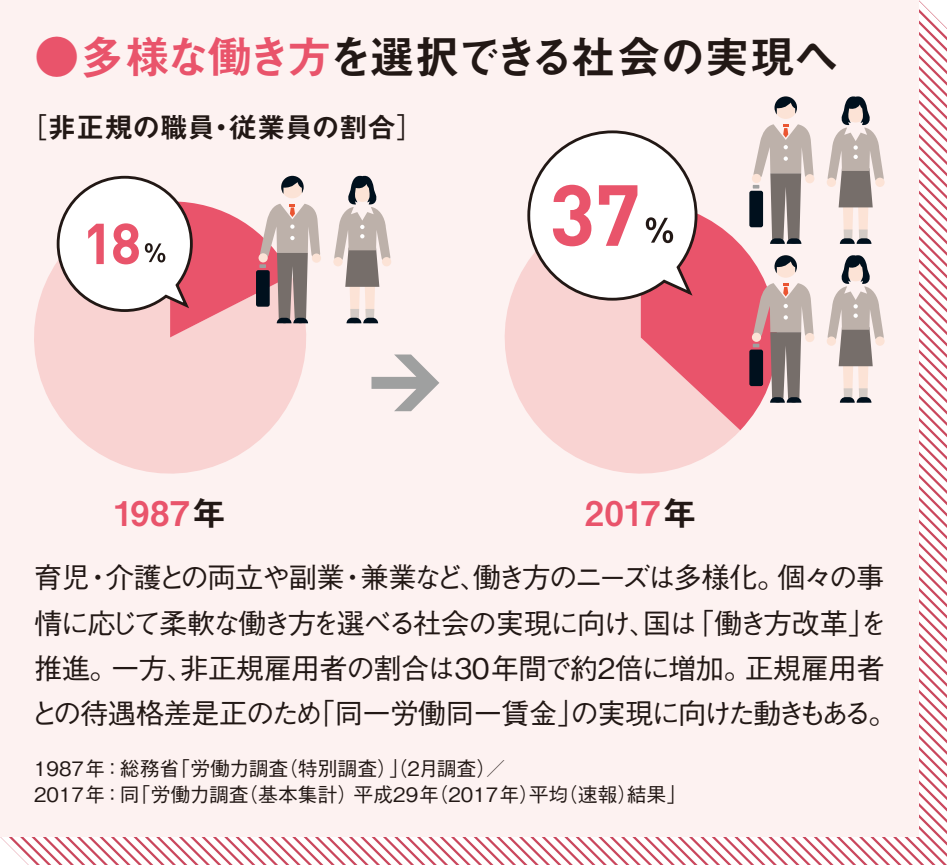
<style>
.page{position:relative;width:947px;height:865px;background:#fff}
.page>*{position:absolute;margin:0;border:0;box-sizing:border-box;transform-origin:0 0}
.t1{font:45.2px "Midashi Go Pro MB31";letter-spacing:-.095em;color:#221815}
.t2{font:34px "Midashi Go Pro MB31";letter-spacing:.03em;color:#e9546b}
.t3{font:500 28.4px "Gothic BBB Pro";letter-spacing:-.05em;color:#221815}
.t4{font:500 28.4px "Gothic BBB Pro";letter-spacing:-.08em;color:#221815}
.t5{font:500 28.4px "Gothic BBB Pro";letter-spacing:-.095em;color:#221815}
.t6{font:500 28.4px "Gothic BBB Pro";letter-spacing:-.02em;color:#221815}
.t7{font:28.4px "Midashi Go Pro MB31";letter-spacing:-.03em;color:#221815}
.t8{font:500 20px "Gothic BBB Pro";color:#221815}
.s1{color:#e9546b}
.s2{font-family:"Gothic BBB Pro";font-weight:500}
.s3{color:#221815}
</style>
<div class="page">
<svg style="left:0;top:836px;width:741px;height:29px"></svg>
<svg style="left:741px;top:0;width:206px;height:865px"></svg>
<div style="left:0;top:0;width:918px;height:836px;background:#fdf2f1"></div>
<svg style="left:504px;top:265px;width:236px;height:209px;fill:#f9d3d2"></svg>
<svg style="left:34px;top:253px;width:287px;height:221px;fill:#f9d3d2"></svg>
<div style="left:312px;top:253px;width:9px;height:10px;background:#fce3d6;border-radius:50%"></div>
<svg style="left:334px;top:175px;width:56px;height:148px"></svg>
<div style="left:333px;top:257px;width:10px;height:9px;background:#fce3d6;border-radius:50%"></div>
<div style="left:382px;top:257px;width:9px;height:9px;background:#fce3d6;border-radius:50%"></div>
<div style="left:774px;top:96px;width:23px;height:23px;background:#fce3d6;border-radius:50%"></div>
<svg style="left:774px;top:96px;width:23px;height:18px"></svg>
<svg style="left:827px;top:96px;width:57px;height:148px"></svg>
<div style="left:827px;top:178px;width:9px;height:9px;background:#fce3d6;border-radius:50%"></div>
<div style="left:875px;top:178px;width:9px;height:9px;background:#fce3d6;border-radius:50%"></div>
<svg style="left:827px;top:255px;width:57px;height:148px"></svg>
<div style="left:827px;top:336px;width:9px;height:10px;background:#fce3d6;border-radius:50%"></div>
<div style="left:875px;top:336px;width:9px;height:10px;background:#fce3d6;border-radius:50%"></div>
<svg style="left:371px;top:354px;width:68px;height:57px"></svg>
<svg style="left:55px;top:175px;width:265px;height:162px"></svg>
<svg style="left:526px;top:124px;width:288px;height:306px"></svg>
<h1 class="t1" style="left:34px;top:21px;width:806px"><span class="s1">●多様な働き方</span>を選択できる社会の実現へ</h1>
<p class="t7" style="left:19px;top:105px;width:198px"><span class="s2">［</span>非正規の職員</p>
<p class="t7" style="left:229px;top:105px;width:197px">従業員の割合<span class="s2">[</span></p>
<p class="t7" style="left:207px;top:105px;width:30px">・</p>
<p class="t2" style="left:114px;top:486px;width:114px">1987<span class="s3">年</span></p>
<p class="t2" style="left:585px;top:486px;width:114px">2017<span class="s3">年</span></p>
<p class="t5" style="left:361px;top:554px;width:426px">兼業など働き方のニーズは多様化。</p>
<p class="t3" style="left:106px;top:554px;width:241px">介護との両立や副業</p>
<p class="t3" style="left:34px;top:554px;width:58px">育児</p>
<p class="t3" style="left:84px;top:554px;width:30px">・</p>
<p class="t3" style="left:338px;top:554px;width:30px">・</p>
<p class="t3" style="left:460px;top:554px;width:30px">、</p>
<p class="t3" style="left:777px;top:554px;width:108px">個々の事</p>
<p class="t4" style="left:34px;top:600px;width:665px">情に応じて柔軟な働き方を選べる社会の実現に向け国は</p>
<p class="t3" style="left:629px;top:600px;width:30px">、</p>
<p class="t3" style="left:686px;top:600px;width:203px">「働き方改革を」</p>
<p class="t3" style="left:34px;top:645px;width:85px">推進。</p>
<p class="t3" style="left:615px;top:645px;width:138px">倍に増加。</p>
<p class="t6" style="left:180px;top:645px;width:419px">非正規雇用者の割合は30年間で約</p>
<p class="t3" style="left:111px;top:645px;width:85px">一方、</p>
<p class="t3" style="left:592px;top:645px;width:30px">２</p>
<p class="t3" style="left:745px;top:645px;width:141px">正規雇用者</p>
<p class="t3" style="left:30px;top:690px;width:294px">との待遇格差是正のため</p>
<p class="t3" style="left:306px;top:690px;width:592px">「同一労働同一賃金の実現に向けた動きもある。</p>
<p class="t3" style="left:558px;top:690px;width:30px">」</p>
<p class="t8" style="left:278px;top:752px;width:133px">（特別調査）」（</p>
<p class="t8" style="left:419px;top:752px;width:88px">月調査／(</p>
<p class="t8" style="left:170px;top:752px;width:120px">「労働力調査</p>
<p class="t8" style="left:34px;top:752px;width:147px">1987年：総務省</p>
<p class="t8" style="left:404px;top:752px;width:21px">２</p>
<p class="t8" style="left:238px;top:778px;width:121px">（基本集計）</p>
<p class="t8" style="left:34px;top:778px;width:216px">2017年：「同労働力調査</p>
<p class="t8" style="left:353px;top:778px;width:187px">平成29 （年 2017年）</p>
<p class="t8" style="left:558px;top:778px;width:81px">（速報）</p>
<p class="t8" style="left:627px;top:778px;width:61px">結果「</p>
<p class="t8" style="left:529px;top:778px;width:41px">平均</p>
</div>
